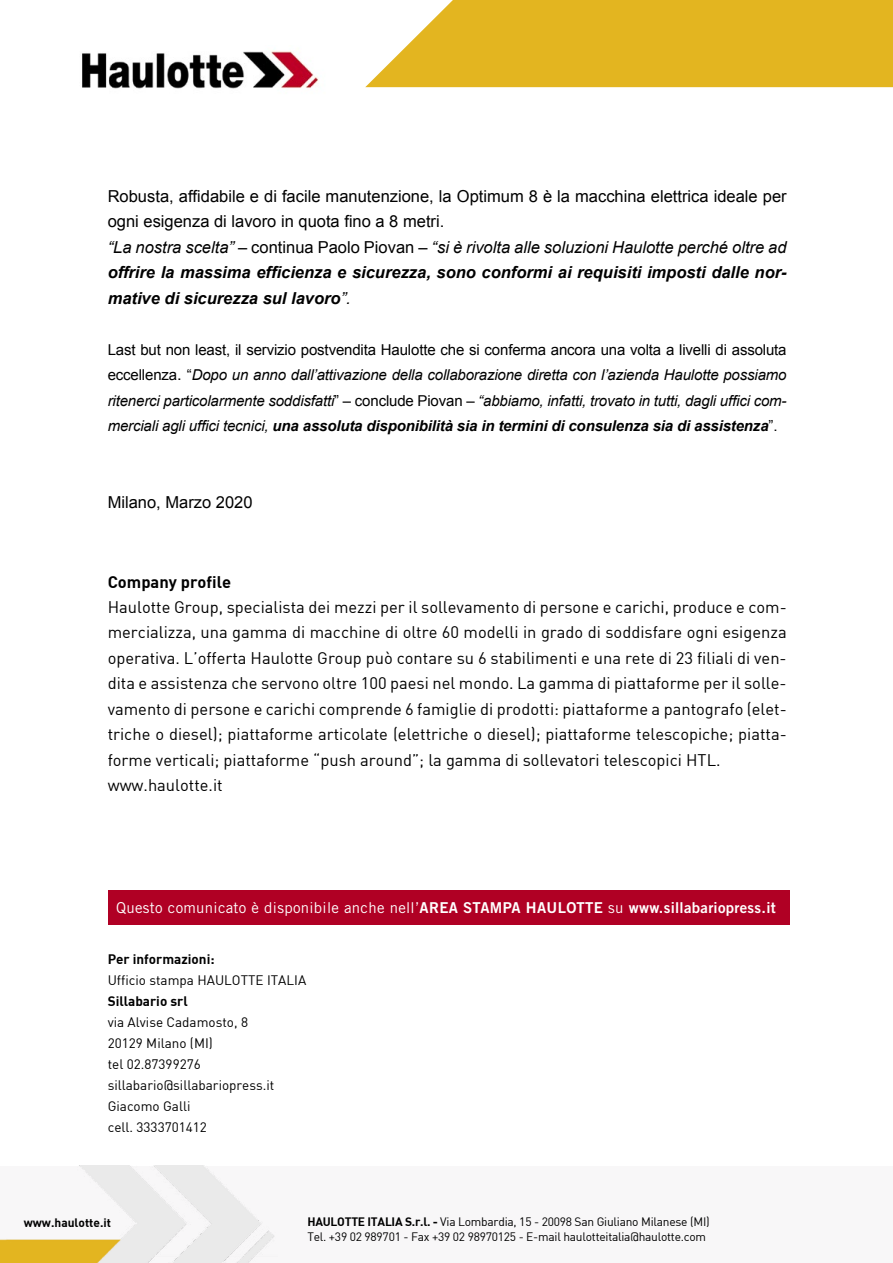
<style>
.page{position:relative;width:893px;height:1263px;background:#fff}
.page>*{position:absolute;margin:0;border:0;box-sizing:border-box;transform-origin:0 0}
.t1{font:16.5px/25.5px "DIN";color:#000}
.t2{font:16.5px/25.5px "Arial";color:#000}
.t3{font:16.5px "DIN Bold";color:#000}
.t4{font:italic 15px/25.5px "Arial";letter-spacing:-.01em;color:#000;text-align:justify}
.t5{font:15px "Trade Gothic LT Std";letter-spacing:.02em;color:#fff}
.t6{font:13.5px/21px "DIN";color:#000}
.t7{font:13.5px "DIN Bold";color:#000}
.t8{font:12px/15px "DIN";letter-spacing:-.02em;color:#000}
.t9{font:12px "DIN Bold";color:#000}
.s1{font-style:italic}
.s2{font-weight:700;font-style:italic}
.s3{font-style:normal}
.s4{font-style:normal;font-size:16.5px}
.s5{font-weight:700}
.s6{font-family:"Trade Gothic LT Std Bd 2"}
.s7{font-family:"DIN Bold"}
</style>
<div class="page">
<div style="left:0;top:1166px;width:893px;height:97px;background:#f8f7f8"></div>
<img style="left:0;top:1166px;width:274px;height:97px">
<img style="left:82px;top:51px;width:237px;height:38px">
<svg style="left:365px;top:0;width:528px;height:87px;background:#e5bb34"></svg>
<div style="left:108px;top:891px;width:681px;height:34px;background:#b00024"></div>
<p class="t2" style="left:108px;top:184px;width:680px">Robusta, affidabile e di facile manutenzione, la Optimum 8 è la macchina elettrica ideale per ogni esigenza di lavoro in quota fino a 8 metri.<br><span class="s1">“La nostra scelta”</span> – continua Paolo Piovan – <span class="s1">“si è rivolta alle soluzioni Haulotte perché oltre ad </span><span class="s2">offrire la massima efficienza e sicurezza, sono conformi ai requisiti imposti dalle nor&shy;mative di sicurezza sul lavoro</span><span class="s1">”.</span></p>
<p class="t4" style="left:108px;top:337px;width:680px"><span class="s3">Last but non least, il servizio postvendita Haulotte che si conferma ancora una volta a livelli di assoluta eccellenza</span><span class="s4">.</span> <span class="s3">“</span>Dopo un anno dall’attivazione della collaborazione diretta con l’azienda Haulotte possiamo ritenerci particolarmente soddisfatti<span class="s3">” – conclude Piovan –</span> “abbiamo, infatti, trovato in tutti, dagli uffici com&shy;merciali agli uffici tecnici, <span class="s5">una assoluta disponibilità sia in termini di consulenza sia di assistenza</span><span class="s3">”.</span></p>
<p class="t2" style="left:108px;top:490px;width:146px">Milano, Marzo 2020</p>
<p class="t3" style="left:108px;top:571px;width:125px">Company profile</p>
<p class="t1" style="left:108px;top:594px;width:680px">Haulotte Group, specialista dei mezzi per il sollevamento di persone e carichi, produce e com&shy;mercializza, una gamma di macchine di oltre 60 modelli in grado di soddisfare ogni esigenza operativa. L’offerta Haulotte Group può contare su 6 stabilimenti e una rete di 23 filiali di ven&shy;dita e assistenza che servono oltre 100 paesi nel mondo. La gamma di piattaforme per il solle&shy;vamento di persone e carichi comprende 6 famiglie di prodotti: piattaforme a pantografo (elet&shy;triche o diesel); piattaforme articolate (elettriche o diesel); piattaforme telescopiche; piatta&shy;forme verticali; piattaforme “push around”; la gamma di sollevatori telescopici HTL. www.haulotte.it</p>
<p class="t5" style="left:116px;top:899px;width:661px">Questo comunicato è disponibile anche nell’<span class="s6">AREA STAMPA HAULOTTE</span> su <span class="s6">www.sillabariopress.it</span></p>
<p class="t7" style="left:108px;top:950px;width:108px">Per informazioni:</p>
<p class="t6" style="left:108px;top:969px;width:200px">Ufficio stampa HAULOTTE ITALIA</p>
<p class="t7" style="left:108px;top:992px;width:82px">Sillabario srl</p>
<p class="t6" style="left:108px;top:1011px;width:168px">via Alvise Cadamosto, 8<br>20129 Milano (MI)<br>tel 02.87399276 sillabario@sillabariopress.it<br>Giacomo Galli<br>cell. 3333701412</p>
<p class="t9" style="left:24px;top:1214px;width:89px">www.haulotte.it</p>
<p class="t8" style="left:307px;top:1214px;width:404px"><span class="s7">HAULOTTE ITALIA S.r.l. -</span> Via Lombardia, 15 - 20098 San Giuliano Milanese (MI)<br>Tel. +39 02 989701 - Fax +39 02 98970125 - E-mail haulotteitalia@haulotte.com</p>
</div>
